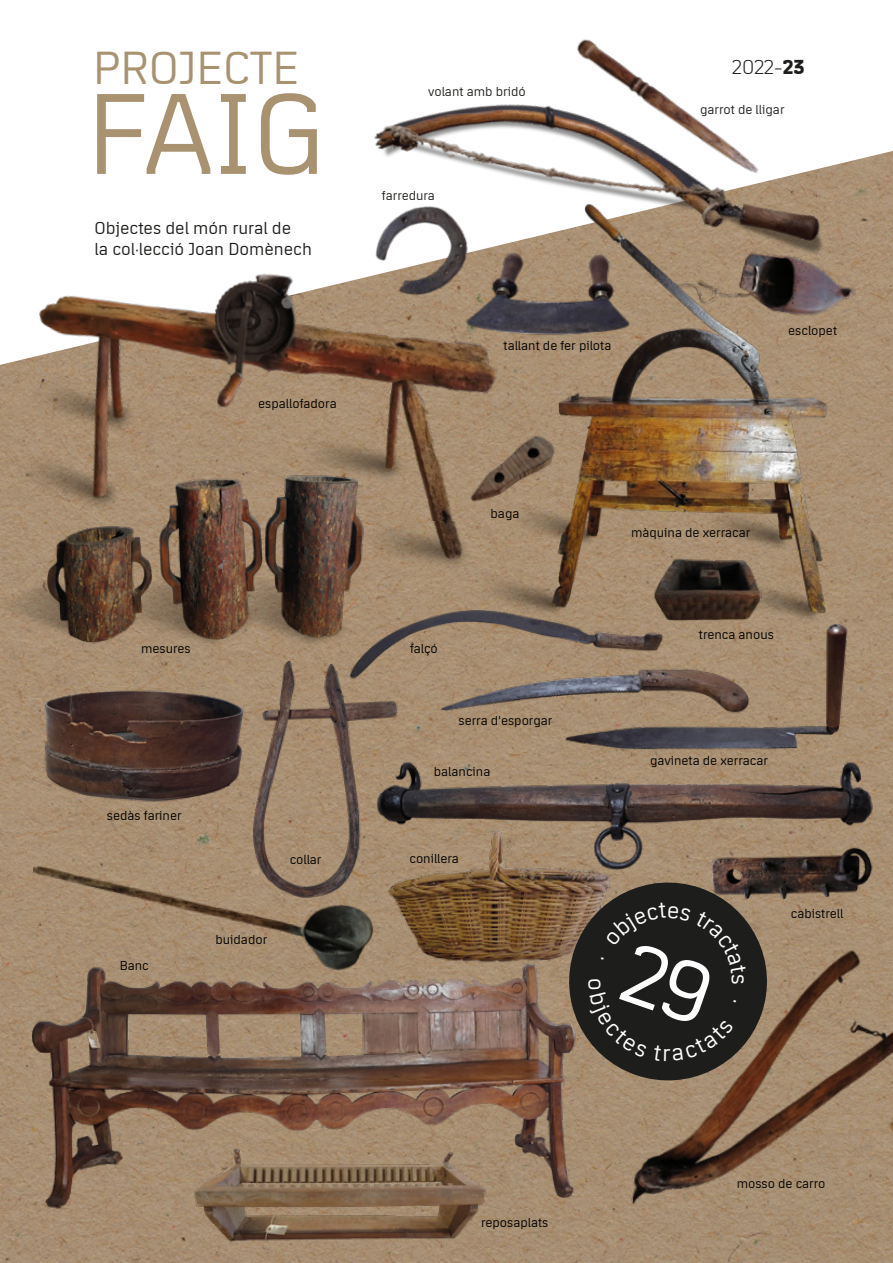
<style>
.page{position:relative;width:893px;height:1263px;background:#fff}
.page>*{position:absolute;margin:0;border:0;box-sizing:border-box;transform-origin:0 0}
.t1{font:119.25px "Tecnia";color:#a99270}
.t2{font:48.15px "Tecnia";color:#a99270}
.t3{font:300 21px "Tecnia";color:#1d1d1b}
.t4{font:18px/21px "Tecnia";color:#1d1d1b}
.t5{font:13.5px "Tecnia";color:#000}
.t6{font:13.5px "Tecnia";color:#1d1d1b}
.s1{font-weight:700}
</style>
<div class="page">
<img style="left:0;top:365px;width:893px;height:898px">
<img style="left:0;top:600px;width:34px;height:94px">
<img style="left:0;top:273px;width:495px;height:327px">
<img style="left:288px;top:104px;width:605px;height:250px">
<img style="left:427px;top:521px;width:68px;height:76px">
<img style="left:852px;top:527px;width:16px;height:142px">
<img style="left:852px;top:230px;width:13px;height:115px">
<img style="left:495px;top:175px;width:357px;height:437px">
<img style="left:34px;top:431px;width:350px;height:248px">
<img style="left:240px;top:650px;width:168px;height:184px">
<img style="left:429px;top:686px;width:128px;height:47px">
<img style="left:557px;top:612px;width:309px;height:131px">
<img style="left:459px;top:246px;width:185px;height:101px">
<img style="left:34px;top:679px;width:221px;height:130px">
<img style="left:344px;top:597px;width:331px;height:89px">
<img style="left:352px;top:182px;width:140px;height:139px">
<img style="left:360px;top:743px;width:529px;height:140px">
<img style="left:648px;top:541px;width:118px;height:90px">
<img style="left:19px;top:948px;width:575px;height:276px">
<img style="left:700px;top:838px;width:179px;height:72px">
<img style="left:564px;top:39px;width:211px;height:149px">
<img style="left:594px;top:913px;width:299px;height:350px">
<img style="left:178px;top:1131px;width:337px;height:116px">
<img style="left:25px;top:834px;width:356px;height:144px">
<img style="left:455px;top:421px;width:114px;height:100px">
<img style="left:381px;top:818px;width:246px;height:149px">
<svg style="left:557px;top:870px;width:222px;height:223px;background:#725e4c"></svg>
<div style="left:588px;top:903px;width:158px;height:158px;background:#1d1d1b"></div>
<h2 class="t2" style="left:93px;top:37px;width:207px">PROJECTE</h2>
<h3 class="t3" style="left:732px;top:54px;width:74px">2022-<span class="s1">23</span></h3>
<p class="t6" style="left:428px;top:82px;width:99px">volant amb bridó</p>
<h1 class="t1" style="left:87px;top:57px;width:241px">FAIG</h1>
<p class="t6" style="left:700px;top:101px;width:86px">garrot de lligar</p>
<h3 class="t4" style="left:95px;top:217px;width:219px">Objectes del món rural de<br>la col·lecció Joan Domènech</h3>
<p class="t6" style="left:382px;top:187px;width:55px">farredura</p>
<p class="t5" style="left:258px;top:395px;width:80px">espallofadora</p>
<p class="t5" style="left:504px;top:337px;width:109px">tallant de fer pilota</p>
<p class="t5" style="left:788px;top:321px;width:50px">esclopet</p>
<p class="t5" style="left:491px;top:504px;width:30px">baga</p>
<p class="t5" style="left:141px;top:640px;width:51px">mesures</p>
<p class="t5" style="left:410px;top:639px;width:29px">falçó</p>
<p class="t5" style="left:459px;top:711px;width:95px">serra d’esporgar</p>
<p class="t5" style="left:107px;top:806px;width:76px">sedàs fariner</p>
<p class="t5" style="left:120px;top:956px;width:31px">Banc</p>
<p class="t5" style="left:434px;top:763px;width:58px">balancina</p>
<p class="t5" style="left:290px;top:851px;width:33px">collar</p>
<p class="t5" style="left:410px;top:849px;width:51px">conillera</p>
<p class="t5" style="left:215px;top:930px;width:53px">buidador</p>
<p class="t5" style="left:631px;top:524px;width:121px">màquina de xerracar</p>
<p class="t5" style="left:699px;top:625px;width:76px">trenca anous</p>
<p class="t5" style="left:650px;top:752px;width:119px">gavineta de xerracar</p>
<p class="t5" style="left:791px;top:905px;width:54px">cabistrell</p>
<p class="t5" style="left:481px;top:1213px;width:69px">reposaplats</p>
<p class="t5" style="left:737px;top:1175px;width:90px">mosso de carro</p>
</div>
